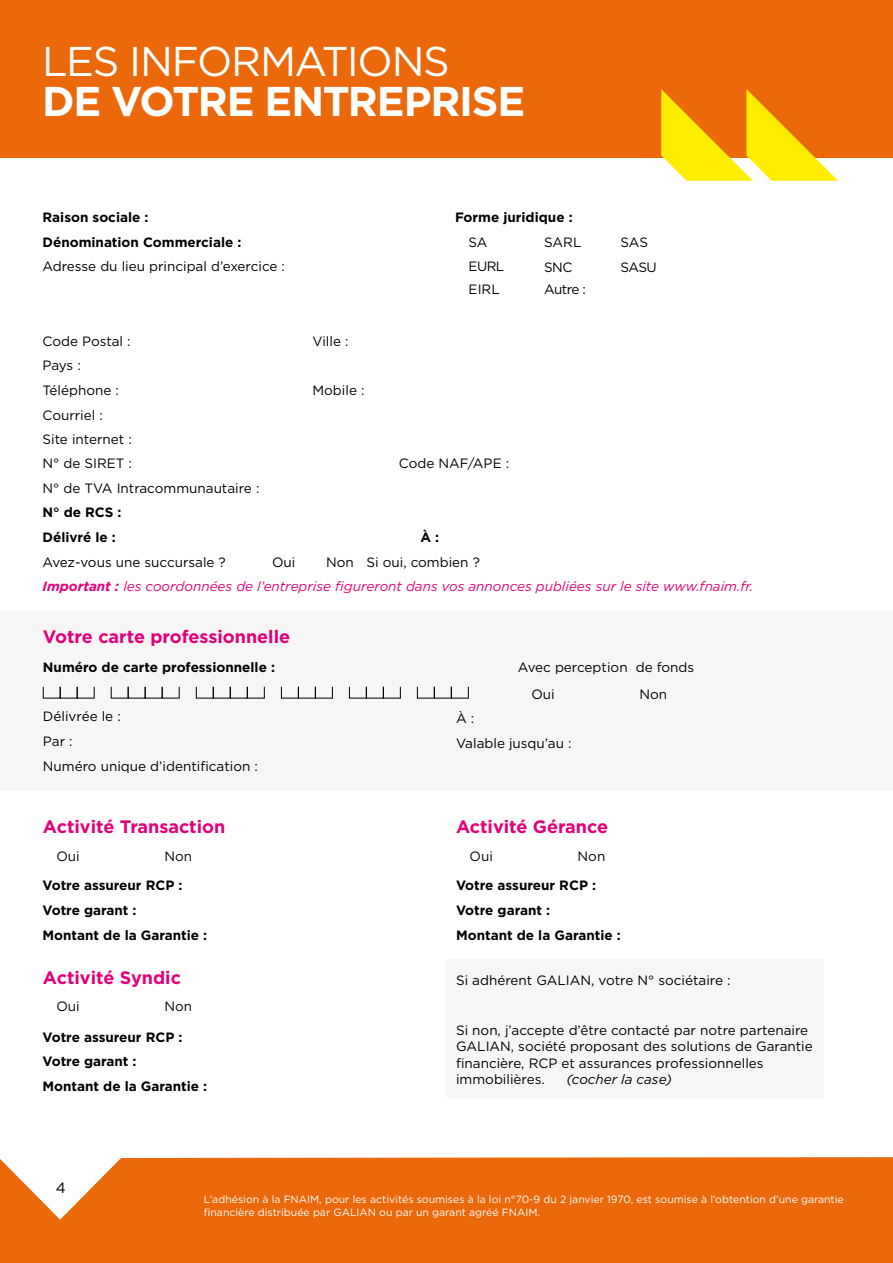
<style>
.page{position:relative;width:893px;height:1263px;background:#fff}
.page>*{position:absolute;margin:0;border:0;box-sizing:border-box;transform-origin:0 0}
.t1{font:700 41.55px "Gotham";letter-spacing:-.03em;color:#fff}
.t2{font:41.55px "Gotham";letter-spacing:-.03em;color:#fff}
.t3{font:700 18px "Gotham";color:#e2007a}
.t4{font:15px "Gotham";color:#000}
.t5{font:13.5px/24.8px "Gotham";color:#000}
.t6{font:700 13.5px/24.8px "Gotham";color:#000}
.t7{font:italic 13.5px/24.8px "Gotham";color:#e2007a}
.t8{font:italic 13.5px "Gotham";color:#000}
.t9{font:10.5px/12.6px "Gotham";color:#fff}
.s1{font-style:normal;color:#000}
.s2{font-weight:700}
</style>
<div class="page">
<div style="left:0;top:0;width:892px;height:157px;background:#eb690b"></div>
<div style="left:0;top:1157px;width:893px;height:106px;background:#eb690b"></div>
<div style="left:0;top:612px;width:892px;height:179px;background:#f6f6f6"></div>
<div style="left:315px;top:686px;width:18px;height:12px;border:1px solid #000"></div>
<div style="left:383px;top:686px;width:18px;height:12px;border:1px solid #000"></div>
<div style="left:451px;top:686px;width:18px;height:12px;border:1px solid #000"></div>
<div style="left:247px;top:686px;width:18px;height:12px;border:1px solid #000"></div>
<svg style="left:661px;top:89px;width:177px;height:92px"></svg>
<div style="left:446px;top:959px;width:378px;height:139px;background:#f6f6f6"></div>
<h1 class="t2" style="left:42px;top:34px;width:409px">LES INFORMATIONS</h1>
<h1 class="t1" style="left:42px;top:74px;width:485px">DE VOTRE ENTREPRISE</h1>
<p class="t6" style="left:43px;top:205px;width:200px">Raison sociale :<br>Dénomination Commerciale :</p>
<p class="t5" style="left:43px;top:254px;width:244px">Adresse du lieu principal d’exercice :</p>
<p class="t5" style="left:43px;top:328px;width:90px">Code Postal :</p>
<p class="t5" style="left:313px;top:328px;width:37px">Ville :</p>
<p class="t5" style="left:43px;top:353px;width:78px">Pays :<br>Téléphone :</p>
<p class="t5" style="left:313px;top:378px;width:53px">Mobile :</p>
<p class="t5" style="left:43px;top:402px;width:91px">Courriel :<br>Site internet :</p>
<p class="t6" style="left:455px;top:205px;width:119px">Forme juridique :</p>
<p class="t5" style="left:468px;top:229px;width:37px">SA<br>EURL</p>
<p class="t5" style="left:544px;top:230px;width:39px">SARL<br>SNC</p>
<p class="t5" style="left:620px;top:230px;width:38px">SAS<br>SASU</p>
<p class="t5" style="left:469px;top:277px;width:33px">EIRL</p>
<p class="t5" style="left:544px;top:277px;width:43px">Autre :</p>
<p class="t5" style="left:43px;top:450px;width:91px">N° de SIRET :</p>
<p class="t5" style="left:399px;top:450px;width:112px">Code NAF/APE :</p>
<p class="t5" style="left:43px;top:475px;width:218px">N° de TVA Intracommunautaire :</p>
<p class="t6" style="left:43px;top:500px;width:81px">N° de RCS :<br>Délivré le :</p>
<p class="t6" style="left:421px;top:525px;width:20px">À :</p>
<p class="t7" style="left:43px;top:549px;width:712px;text-indent:284px"><span class="s1">Non Si oui, combien ?<br></span><span class="s2">Important :</span> les coordonnées de l’entreprise figureront dans vos annonces publiées sur le site www.fnaim.fr.</p>
<p class="t5" style="left:43px;top:549px;width:185px">Avez-vous une succursale ?</p>
<p class="t5" style="left:272px;top:549px;width:25px">Oui</p>
<h2 class="t3" style="left:43px;top:625px;width:249px">Votre carte professionnelle</h2>
<p class="t6" style="left:43px;top:654px;width:233px">Numéro de carte professionnelle :</p>
<p class="t5" style="left:43px;top:704px;width:216px">Délivrée le :<br>Par :<br>Numéro unique d’identification :</p>
<p class="t5" style="left:456px;top:705px;width:117px">À :<br>Valable jusqu’au :</p>
<p class="t5" style="left:531px;top:653px;width:164px;line-height:27px;text-indent:-14px">Avec perception de fonds<br>Oui</p>
<p class="t5" style="left:639px;top:681px;width:29px">Non</p>
<h2 class="t3" style="left:43px;top:815px;width:184px">Activité Transaction</h2>
<h2 class="t3" style="left:456px;top:815px;width:153px">Activité Gérance</h2>
<p class="t5" style="left:57px;top:843px;width:25px">Oui</p>
<p class="t5" style="left:165px;top:843px;width:29px">Non</p>
<p class="t5" style="left:470px;top:843px;width:25px">Oui</p>
<p class="t5" style="left:578px;top:843px;width:29px">Non</p>
<p class="t6" style="left:43px;top:873px;width:166px">Votre assureur RCP :<br>Votre garant :<br>Montant de la Garantie :</p>
<h2 class="t3" style="left:43px;top:966px;width:139px">Activité Syndic</h2>
<p class="t5" style="left:57px;top:994px;width:25px">Oui</p>
<p class="t5" style="left:165px;top:994px;width:29px">Non</p>
<p class="t6" style="left:43px;top:1024px;width:166px">Votre assureur RCP :<br>Votre garant :<br>Montant de la Garantie :</p>
<p class="t4" style="left:56px;top:1178px;width:12px">4</p>
<p class="t6" style="left:456px;top:873px;width:166px">Votre assureur RCP :<br>Votre garant :<br>Montant de la Garantie :</p>
<p class="t5" style="left:456px;top:967px;width:276px">Si adhérent GALIAN, votre N° sociétaire :</p>
<p class="t5" style="left:456px;top:1022px;width:358px;line-height:16.2px">Si non, j’accepte d’être contacté par notre partenaire GALIAN, société proposant des solutions de Garantie financière, RCP et assurances professionnelles immobilières.</p>
<p class="t8" style="left:566px;top:1070px;width:107px">(cocher la case)</p>
<p class="t9" style="left:204px;top:1193px;width:641px">L’adhésion à la FNAIM, pour les activités soumises à la loi n°70-9 du 2 janvier 1970, est soumise à l’obtention d’une garantie financière distribuée par GALIAN ou par un garant agréé FNAIM.</p>
</div>
